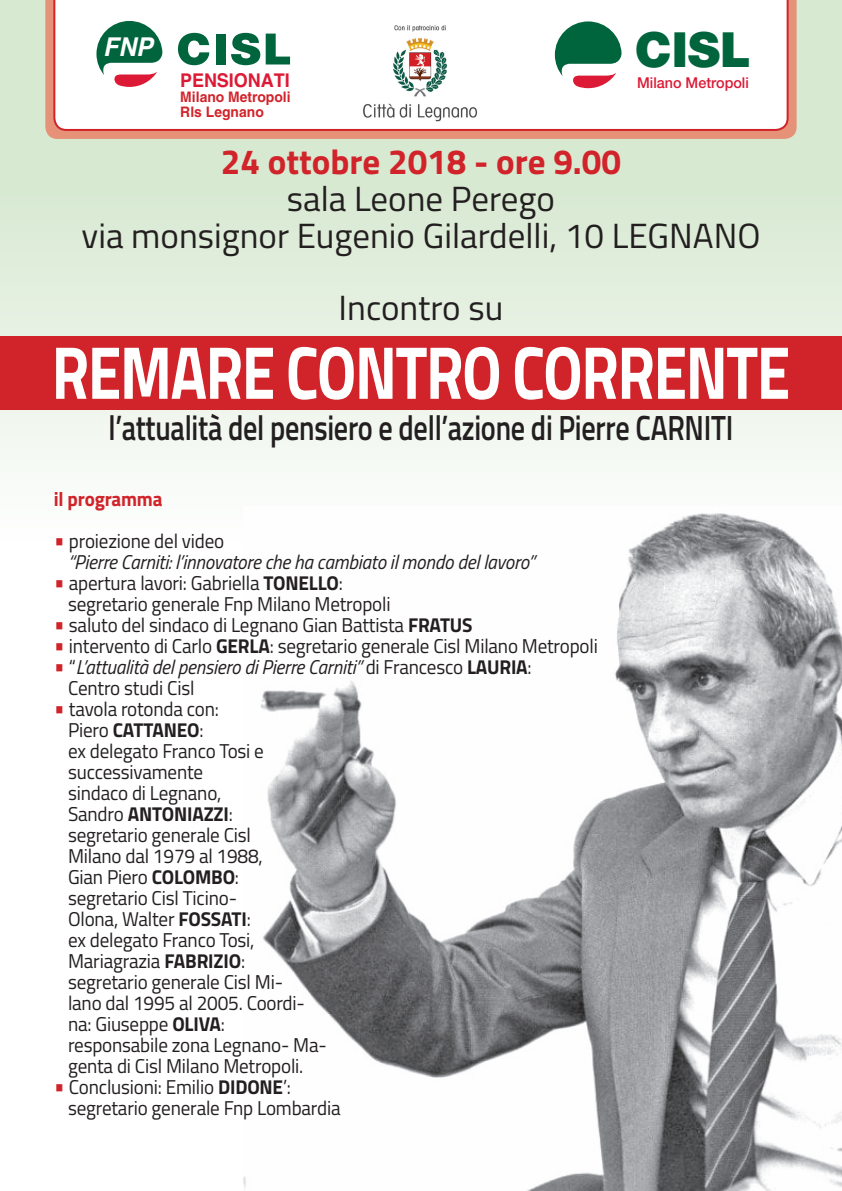
<style>
.page{position:relative;width:842px;height:1191px;background:#fff}
.page>*{position:absolute;margin:0;border:0;box-sizing:border-box;transform-origin:0 0}
.t1{font:700 75px "Titillium";letter-spacing:-.025em;color:#fff;scale:.81 1}
.t2{font:900 48.5px "Helvetica Neue";color:#00643d}
.t3{font:35px "Titillium";color:#231f20}
.t4{font:600 35px "Titillium";letter-spacing:-.01em;color:#231f20;scale:.81 1}
.t5{font:700 35px "Titillium";color:#d1232a}
.t6{font:italic 700 25.9px "Helvetica";color:#fff;scale:.95 1}
.t7{font:20px/21px "Titillium";letter-spacing:-.01em;color:#231f20;scale:.96 1}
.t8{font:italic 20px "Titillium";letter-spacing:-.01em;color:#231f20;scale:.96 1}
.t9{font:700 20px "Titillium";letter-spacing:-.01em;color:#231f20;scale:.96 1}
.t10{font:700 20px "Titillium";letter-spacing:-.01em;color:#d1232a;scale:.96 1}
.t11{font:700 18.9px "Helvetica";color:#dc1a36;scale:.95 1}
.t12{font:15.7px "Helvetica";color:#dc1a36;scale:.95 1}
.t13{font:500 15px "Helvetica Neue";color:#dc1a36;scale:.96 1}
.t14{font:700 14.5px "Helvetica";color:#d1232a;scale:.96 1}
.s1{font-size:25px;color:#d1232a}
.s2{font-weight:700}
.s3{font-style:normal;font-size:25px;color:#d1232a}
.s4{font-style:normal}
.s5{font-weight:700;font-style:normal}
.s6{font-weight:400}
</style>
<div class="page">
<svg style="left:0;top:0;width:842px;height:465px;fill:#dfedda"></svg>
<div style="left:45px;top:0;width:752px;height:139px;background:#e59279"></div>
<svg style="left:52px;top:0;width:738px;height:132px"></svg>
<img style="left:244px;top:513px;width:598px;height:678px">
<div style="left:0;top:336px;width:842px;height:73px;background:#d1232a"></div>
<svg style="left:555px;top:21px;width:66px;height:67px"></svg>
<svg style="left:96px;top:21px;width:66px;height:66px"></svg>
<svg style="left:178px;top:33px;width:31px;height:32px"></svg>
<div style="left:216px;top:34px;width:10px;height:30px;background:#00643d"></div>
<svg style="left:231px;top:33px;width:29px;height:32px"></svg>
<svg style="left:266px;top:34px;width:24px;height:30px"></svg>
<div style="left:180px;top:91px;width:113px;height:30px;background:#fff"></div>
<img style="left:362px;top:20px;width:117px;height:101px">
<p class="t6" style="left:103px;top:25px;width:53px">FNP</p>
<p class="t11" style="left:180px;top:65px;width:117px">PENSIONATI</p>
<p class="t14" style="left:180px;top:88px;width:116px">Milano Metropoli</p>
<p class="t14" style="left:180px;top:103px;width:89px">Rls Legnano</p>
<p class="t12" style="left:180px;top:86px;width:118px">Milano Metropoli</p>
<p class="t2" style="left:635px;top:21px;width:117px">CISL</p>
<p class="t13" style="left:637px;top:73px;width:118px">Milano Metropoli</p>
<p class="t5" style="left:221px;top:135px;width:402px">24 ottobre 2018 - ore 9.00</p>
<p class="t3" style="left:287px;top:173px;width:270px">sala Leone Perego</p>
<p class="t3" style="left:82px;top:210px;width:680px">via monsignor Eugenio Gilardelli, 10 LEGNANO</p>
<p class="t3" style="left:339px;top:282px;width:166px">Incontro su</p>
<p class="t1" style="left:52px;top:315px;width:913px">REMARE CONTRO CORRENTE</p>
<p class="t4" style="left:109px;top:401px;width:773px">l’attualità del pensiero e dell’azione di Pierre CARNITI</p>
<p class="t10" style="left:54px;top:483px;width:115px">il programma</p>
<p class="t7" style="left:54px;top:529px;width:179px"><span class="s1">•</span> proiezione del video</p>
<p class="t8" style="left:68px;top:547px;width:488px">“Pierre Carniti: l’innovatore che ha cambiato il mondo del lavoro”</p>
<p class="t7" style="left:54px;top:571px;width:302px"><span class="s1">•</span> apertura lavori: Gabriella <span class="s2">TONELLO</span>:</p>
<p class="t7" style="left:68px;top:592px;width:337px">segretario generale Fnp Milano Metropoli</p>
<p class="t7" style="left:54px;top:613px;width:438px"><span class="s1">•</span> saluto del sindaco di Legnano Gian Battista <span class="s2">FRATUS</span></p>
<p class="t7" style="left:54px;top:634px;width:568px"><span class="s1">•</span> intervento di Carlo <span class="s2">GERLA</span>: segretario generale Cisl Milano Metropoli</p>
<p class="t8" style="left:54px;top:652px;width:499px"><span class="s3">•</span> <span class="s4">“</span>L’attualità del pensiero di Pierre Carniti” <span class="s4">di Francesco</span> <span class="s5">LAURIA</span><span class="s4">:</span></p>
<p class="t7" style="left:68px;top:676px;width:133px">Centro studi Cisl</p>
<p class="t7" style="left:54px;top:697px;width:174px"><span class="s1">•</span> tavola rotonda con:</p>
<p class="t9" style="left:68px;top:714px;width:143px"><span class="s6">Piero</span> CATTANEO<span class="s6">:</span></p>
<p class="t7" style="left:68px;top:739px;width:206px">ex delegato Franco Tosi e successivamente</p>
<p class="t7" style="left:68px;top:781px;width:161px">sindaco di Legnano,</p>
<p class="t7" style="left:68px;top:802px;width:204px">Sandro <span class="s2">ANTONIAZZI</span>: segretario generale Cisl<br>Milano dal 1979 al 1988,<br>Gian Piero <span class="s2">COLOMBO</span>:</p>
<p class="t7" style="left:68px;top:886px;width:248px">segretario Cisl Ticino-<br>Olona, Walter <span class="s2">FOSSATI</span>:<br>ex delegato Franco Tosi,<br>Mariagrazia <span class="s2">FABRIZIO</span>: segretario generale Cisl Mi&shy;lano dal 1995 al 2005. Coordi&shy;na: Giuseppe <span class="s2">OLIVA</span>:</p>
<p class="t7" style="left:68px;top:1033px;width:271px">responsabile zona Legnano- Ma&shy;genta di Cisl Milano Metropoli.</p>
<p class="t7" style="left:54px;top:1075px;width:249px"><span class="s1">•</span> Conclusioni: Emilio <span class="s2">DIDONE</span>’:</p>
<p class="t7" style="left:68px;top:1096px;width:285px">segretario generale Fnp Lombardia</p>
</div>
